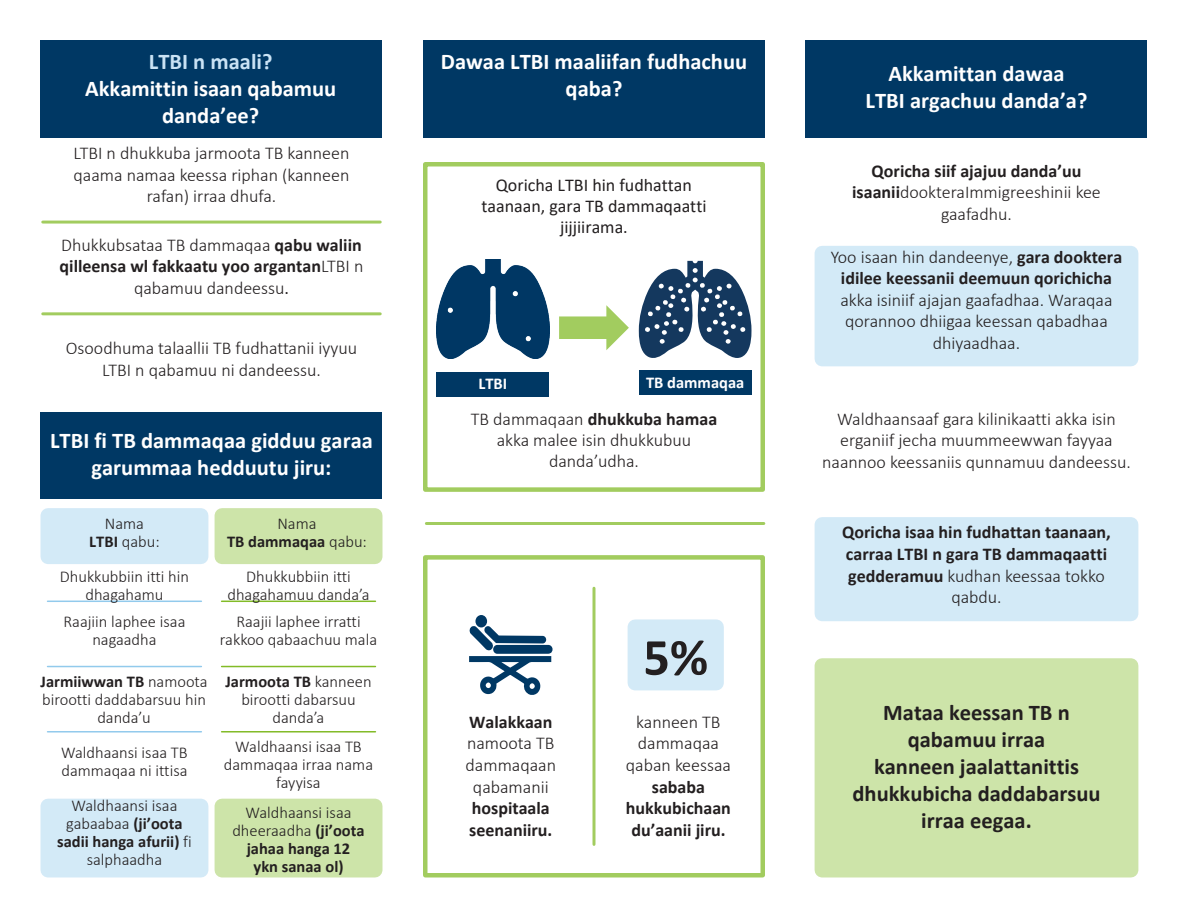
<style>
.page{position:relative;width:1188px;height:918px;background:#fff}
.page>*{position:absolute;margin:0;border:0;box-sizing:border-box;transform-origin:0 0}
.t1{font:700 52.5px "Calibri";color:#231f20}
.Sectionhead__H3{font:700 22.5px/27px "Calibri";color:#fff;text-align:center}
.Sectionhead__H3-2{font:700 22.5px/27px "Calibri";color:#231f20;text-align:center}
.Sectionhead__H3-3{font:700 22.5px "Calibri";color:#cae3f5}
.t2{font:300 18px/21.6px "Calibri";color:#231f20;text-align:center}
.t3{font:700 18px/21.6px "Calibri";color:#231f20;text-align:center}
.t4{font:18px/21px "Calibri";color:#231f20;text-align:center}
.t5{font:300 16.5px/18px "Calibri";color:#231f20;text-align:center}
.t6{font:700 16.5px/18px "Calibri";color:#231f20;text-align:center}
.t7{font:700 16.5px "Calibri";color:#fff}
.s1{font-weight:700}
.s2{font-weight:400}
.s3{font-weight:300}
</style>
<div class="page">
<div style="left:40px;top:40px;width:342px;height:98px;background:#003864"></div>
<hr style="left:43px;top:221px;width:337px;height:3px;background:#82bb27">
<hr style="left:43px;top:312px;width:337px;height:3px;background:#82bb27">
<div style="left:40px;top:413px;width:342px;height:86px;background:#003864"></div>
<div style="left:40px;top:508px;width:168px;height:56px;background:#d3eaf7"></div>
<div style="left:215px;top:508px;width:167px;height:56px;background:#cde4a9"></div>
<div style="left:40px;top:799px;width:168px;height:79px;background:#d3eaf7"></div>
<hr style="left:48px;top:601px;width:153px;height:1px;background:#92caec">
<hr style="left:48px;top:666px;width:153px;height:1px;background:#92caec">
<hr style="left:48px;top:731px;width:153px;height:2px;background:#92caec">
<div style="left:215px;top:799px;width:167px;height:79px;background:#cde4a9"></div>
<hr style="left:222px;top:601px;width:153px;height:1px;background:#82bb27">
<hr style="left:222px;top:666px;width:153px;height:1px;background:#82bb27">
<hr style="left:222px;top:731px;width:153px;height:2px;background:#82bb27">
<div style="left:423px;top:40px;width:342px;height:98px;background:#003864"></div>
<div style="left:806px;top:40px;width:342px;height:98px;background:#003864"></div>
<div style="left:815px;top:658px;width:323px;height:220px;background:#cde4a9"></div>
<div style="left:436px;top:372px;width:113px;height:24px;background:#003864"></div>
<div style="left:639px;top:370px;width:113px;height:25px;background:#003864"></div>
<div style="left:423px;top:162px;width:342px;height:330px;border:4px solid #82bb27"></div>
<div style="left:423px;top:555px;width:342px;height:323px;border:4px solid #82bb27"></div>
<svg style="left:592px;top:588px;width:4px;height:256px"></svg>
<div style="left:628px;top:619px;width:96px;height:71px;background:#d3eaf7"></div>
<hr style="left:426px;top:522px;width:338px;height:3px;background:#82bb27">
<div style="left:815px;top:246px;width:323px;height:120px;background:#d3eaf7"></div>
<div style="left:815px;top:517px;width:323px;height:104px;background:#d3eaf7"></div>
<img style="left:436px;top:260px;width:113px;height:99px">
<svg style="left:559px;top:305px;width:70px;height:45px"></svg>
<svg style="left:639px;top:261px;width:113px;height:97px"></svg>
<svg style="left:469px;top:615px;width:84px;height:80px"></svg>
<h3 class="Sectionhead__H3-3" style="left:149px;top:46px;width:125px">LTBI n maali?</h3>
<h3 class="Sectionhead__H3" style="left:85px;top:75px;width:253px">Akkamittin isaan qabamuu danda’ee?</h3>
<p class="t2" style="left:74px;top:142px;width:277px">LTBI n dhukkuba jarmoota TB kanneen qaama namaa keessa riphan (kanneen rafan) irraa dhufa.</p>
<p class="t2" style="left:60px;top:234px;width:305px">Dhukkubsataa TB dammaqaa <span class="s1">qabu waliin qilleensa wl fakkaatu yoo argantan</span>LTBI n qabamuu dandeessu<span class="s2">.</span></p>
<p class="t2" style="left:66px;top:337px;width:293px">Osoodhuma talaallii TB fudhattanii iyyuu<br>LTBI n qabamuu ni dandeessu.</p>
<h3 class="Sectionhead__H3" style="left:50px;top:427px;width:324px">LTBI fi TB dammaqaa gidduu garaa garummaa hedduutu jiru:</h3>
<h4 class="t5" style="left:89px;top:515px;width:72px">Nama<br><span class="s1">LTBI</span> qabu:</h4>
<p class="t5" style="left:60px;top:567px;width:131px">Dhukkubbiin itti hin dhagahamu</p>
<p class="t5" style="left:64px;top:613px;width:123px">Raajiin laphee isaa nagaadha</p>
<p class="t5" style="left:41px;top:672px;width:169px"><span class="s1">Jarmiiwwan TB</span> namoota birootti daddabarsuu hin danda’u</p>
<p class="t5" style="left:61px;top:743px;width:128px;text-align:left">Waldhaansi isaa TB dammaqaa ni ittisa</p>
<p class="t5" style="left:57px;top:796px;width:136px">Waldhaansi isaa gabaabaa <span class="s1">(ji’oota sadii hanga afurii)</span> fi salphaadha</p>
<h4 class="t6" style="left:227px;top:515px;width:141px"><span class="s3">Nama<br></span>TB dammaqaa <span class="s3">qabu:</span></h4>
<p class="t5" style="left:227px;top:567px;width:144px">Dhukkubbiin itti dhagahamuu danda’a</p>
<p class="t5" style="left:220px;top:613px;width:159px">Raajii laphee irratti rakkoo qabaachuu mala</p>
<p class="t5" style="left:225px;top:672px;width:148px"><span class="s1">Jarmoota TB</span> kanneen birootti dabarsuu danda’a</p>
<p class="t5" style="left:224px;top:737px;width:151px">Waldhaansi isaa TB dammaqaa irraa nama fayyisa</p>
<p class="t6" style="left:232px;top:804px;width:134px"><span class="s3">Waldhaansi isaa dheeraadha</span> (ji’oota jahaa hanga 12<br>ykn sanaa ol)</p>
<h3 class="Sectionhead__H3" style="left:441px;top:48px;width:308px">Dawaa LTBI maaliifan fudhachuu qaba?</h3>
<p class="t4" style="left:481px;top:174px;width:227px">Qoricha LTBI hin fudhattan taanaan, gara TB dammaqaatti jijjiirama.</p>
<p class="t7" style="left:478px;top:372px;width:30px">LTBI</p>
<p class="t7" style="left:646px;top:370px;width:100px">TB dammaqaa</p>
<p class="t2" style="left:471px;top:408px;width:248px;line-height:21px">TB dammaqaan <span class="s1">dhukkuba hamaa </span>akka malee isin dhukkubuu danda’udha.</p>
<p class="t3" style="left:466px;top:711px;width:92px">Walakkaan <span class="s3">namoota TB dammaqaan qabamanii </span>hospitaala seenaniiru.</p>
<p class="t1" style="left:643px;top:620px;width:66px">5%</p>
<p class="t3" style="left:626px;top:711px;width:107px"><span class="s3">kanneen TB dammaqaa qaban keessaa </span>sababa hukkubichaan du’aanii jiru.</p>
<h3 class="Sectionhead__H3" style="left:866px;top:60px;width:223px">Akkamittan dawaa<br>LTBI argachuu danda’a?</h3>
<p class="t2" style="left:852px;top:160px;width:250px"><span class="s1">Qoricha siif ajajuu danda’uu isaanii</span>dookteraImmigreeshinii kee gaafadhu.</p>
<p class="t2" style="left:831px;top:246px;width:293px">Yoo isaan hin dandeenye, <span class="s1">gara dooktera idilee keessanii deemuun qorichicha </span>akka isiniif ajajan gaafadhaa. Waraqaa qorannoo dhiigaa keessan qabadhaa dhiyaadhaa.</p>
<p class="t2" style="left:822px;top:408px;width:310px">Waldhaansaaf gara kilinikaatti akka isin erganiif jecha muummeewwan fayyaa naannoo keessaniis qunnamuu dandeessu.</p>
<p class="t3" style="left:842px;top:521px;width:270px">Qoricha isaa hin fudhattan taanaan, carraa LTBI n gara TB dammaqaatti gedderamuu <span class="s3">kudhan keessaa tokko qabdu.</span></p>
<h3 class="Sectionhead__H3-2" style="left:853px;top:698px;width:250px">Mataa keessan TB n qabamuu irraa<br>kanneen jaalattanittis dhukkubicha daddabarsuu irraa eegaa.</h3>
</div>
